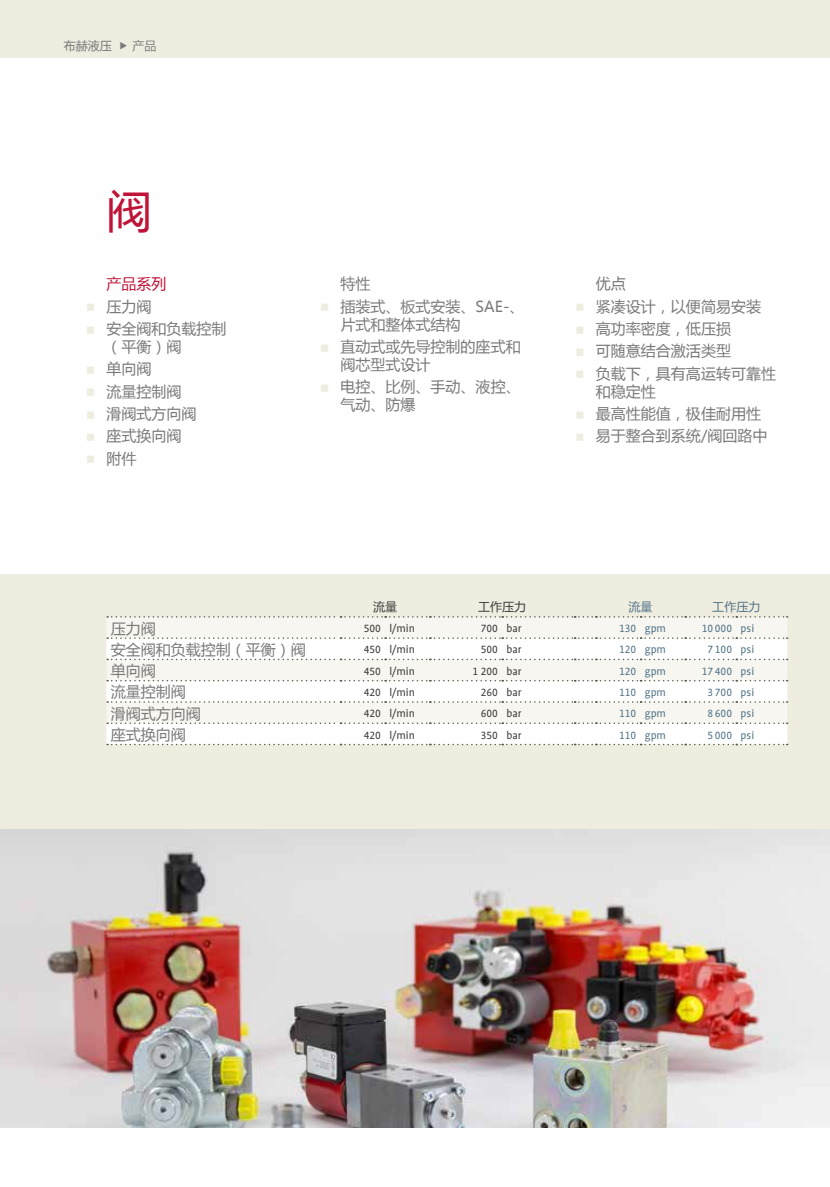
<style>
.page{position:relative;width:830px;height:1187px;background:#fff}
.page>*{position:absolute;margin:0;border:0;box-sizing:border-box;transform-origin:0 0}
.t1{font:45px "Microsoft Ya Hei";color:#bf1438}
.t2{font:15px/22.2px "Microsoft Ya Hei";color:#7c7b7b}
.t3{font:15px "Microsoft Ya Hei";color:#bf1438}
.t4{font:12px "Bucher Profile";color:#3c3c3b}
.t5{font:12px "Bucher Profile";color:#537488}
.t6{font:12px "Microsoft Ya Hei";color:#3c3c3b}
.t7{font:12px "Microsoft Ya Hei";color:#537488}
.t8{font:12px "Microsoft Ya Hei";color:#7c7b7b}
</style>
<div class="page">
<div style="left:0;top:574px;width:829px;height:255px;background:#efede0"></div>
<div style="left:0;top:0;width:829px;height:57px;background:#efede0"></div>
<img style="left:0;top:829px;width:829px;height:298px">
<div style="left:106px;top:617px;width:681px;height:21px;background:#f7f6f0"></div>
<svg style="left:106px;top:638px;width:681px;height:106px;fill:#fff"></svg>
<svg style="left:106px;top:616px;width:681px;height:1px"></svg>
<svg style="left:107px;top:637px;width:680px;height:2px"></svg>
<svg style="left:107px;top:658px;width:680px;height:2px"></svg>
<svg style="left:107px;top:680px;width:680px;height:1px"></svg>
<svg style="left:107px;top:701px;width:680px;height:1px"></svg>
<svg style="left:107px;top:722px;width:680px;height:2px"></svg>
<svg style="left:107px;top:743px;width:680px;height:2px"></svg>
<p class="t8" style="left:64px;top:38px;width:49px">布赫液压</p>
<p class="t8" style="left:132px;top:38px;width:25px">产品</p>
<h1 class="t1" style="left:106px;top:181px;width:46px">阀</h1>
<p class="t3" style="left:106px;top:273px;width:61px">产品系列</p>
<p class="t2" style="left:340px;top:271px;width:31px">特性</p>
<p class="t2" style="left:595px;top:271px;width:31px">优点</p>
<p class="t2" style="left:106px;top:295px;width:122px">压力阀<br>安全阀和负载控制</p>
<p class="t2" style="left:106px;top:335px;width:92px">（平衡）阀单向阀<br>流量控制阀滑阀式方向阀座式换向阀附件</p>
<p class="t2" style="left:340px;top:297px;width:185px;line-height:18px">插装式、板式安装、SAE-、片式和整体式结构</p>
<p class="t2" style="left:340px;top:337px;width:181px;line-height:18px">直动式或先导控制的座式和阀芯型式设计</p>
<p class="t2" style="left:340px;top:377px;width:181px;line-height:18px">电控、比例、手动、液控、气动、防爆</p>
<p class="t2" style="left:595px;top:295px;width:181px">紧凑设计，以便简易安装高功率密度，低压损<br>可随意结合激活类型<br>负载下，具有高运转可靠性</p>
<p class="t2" style="left:595px;top:380px;width:173px">和稳定性<br>最高性能值，极佳耐用性易于整合到系统/阀回路中</p>
<p class="t6" style="left:373px;top:598px;width:25px">流量</p>
<p class="t6" style="left:478px;top:598px;width:49px">工作压力</p>
<p class="t7" style="left:628px;top:598px;width:25px">流量</p>
<p class="t7" style="left:712px;top:598px;width:49px">工作压力</p>
<p class="t2" style="left:111px;top:616px;width:46px">压力阀</p>
<p class="t4" style="left:363px;top:622px;width:53px">500 l/min</p>
<p class="t4" style="left:480px;top:622px;width:42px">700 bar</p>
<p class="t5" style="left:618px;top:622px;width:48px">130 gpm</p>
<p class="t5" style="left:701px;top:622px;width:54px">10 000 psi</p>
<p class="t2" style="left:111px;top:637px;width:197px">安全阀和负载控制（平衡）阀</p>
<p class="t4" style="left:363px;top:643px;width:53px">450 l/min</p>
<p class="t4" style="left:480px;top:643px;width:42px">500 bar</p>
<p class="t5" style="left:618px;top:643px;width:48px">120 gpm</p>
<p class="t5" style="left:707px;top:643px;width:48px">7 100 psi</p>
<p class="t2" style="left:111px;top:659px;width:46px">单向阀</p>
<p class="t4" style="left:363px;top:665px;width:53px">450 l/min</p>
<p class="t4" style="left:472px;top:665px;width:51px">1 200 bar</p>
<p class="t5" style="left:618px;top:665px;width:48px">120 gpm</p>
<p class="t5" style="left:701px;top:665px;width:54px">17 400 psi</p>
<p class="t2" style="left:111px;top:680px;width:76px">流量控制阀</p>
<p class="t4" style="left:363px;top:686px;width:53px">420 l/min</p>
<p class="t4" style="left:480px;top:686px;width:42px">260 bar</p>
<p class="t5" style="left:618px;top:686px;width:48px">110 gpm</p>
<p class="t5" style="left:707px;top:686px;width:48px">3 700 psi</p>
<p class="t2" style="left:111px;top:701px;width:92px">滑阀式方向阀</p>
<p class="t4" style="left:363px;top:707px;width:53px">420 l/min</p>
<p class="t4" style="left:480px;top:707px;width:42px">600 bar</p>
<p class="t5" style="left:618px;top:707px;width:48px">110 gpm</p>
<p class="t5" style="left:707px;top:707px;width:48px">8 600 psi</p>
<p class="t2" style="left:111px;top:723px;width:76px">座式换向阀</p>
<p class="t4" style="left:363px;top:728px;width:53px">420 l/min</p>
<p class="t4" style="left:480px;top:728px;width:42px">350 bar</p>
<p class="t5" style="left:618px;top:728px;width:48px">110 gpm</p>
<p class="t5" style="left:707px;top:728px;width:48px">5 000 psi</p>
</div>
